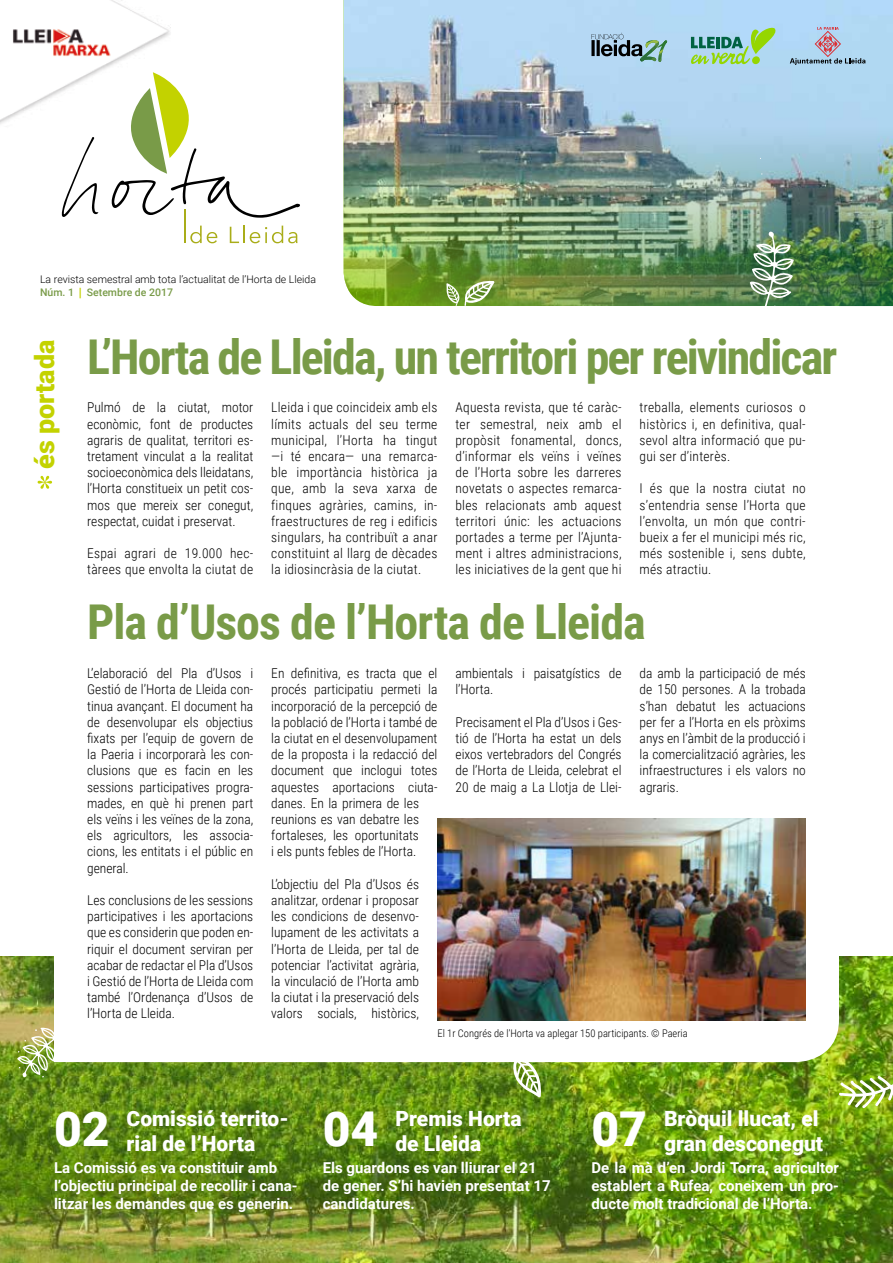
<style>
.page{position:relative;width:893px;height:1263px;background:#fff}
.page>*{position:absolute;margin:0;border:0;box-sizing:border-box;transform-origin:0 0}
.t1{font:700 48px "Roboto Condensed";letter-spacing:-.04em;color:#799b48}
.t2{font:700 48px "Roboto Condensed";letter-spacing:-.02em;color:#799b48}
.t3{font:900 48px "Roboto";color:#fff}
.t4{font:900 26.85px "Roboto";color:#c3d200}
.t5{font:900 21px/25.2px "Roboto";color:#fff}
.t6{font:700 15px/18px "Roboto";color:#fff}
.t7{font:300 13.5px/16.2px "Roboto Condensed";color:#000;text-align:justify}
.t8{font:300 13.5px/16.2px "Roboto Condensed";letter-spacing:.02em;color:#000}
.t9{font:300 10.5px/12.6px "Roboto";color:#000}
.t10{font:300 10.5px "Roboto Condensed";color:#000}
.s1{font-weight:500;color:#799b48}
.s2{font-family:"Helvetica Neue";font-weight:700;color:#c3d200}
</style>
<div class="page">
<img style="left:344px;top:0;width:549px;height:306px">
<img style="left:0;top:957px;width:893px;height:306px">
<svg style="left:54px;top:818px;width:785px;height:244px"></svg>
<img style="left:437px;top:819px;width:369px;height:201px">
<img style="left:750px;top:232px;width:44px;height:74px">
<img style="left:838px;top:1036px;width:55px;height:73px">
<img style="left:17px;top:1026px;width:52px;height:52px">
<svg style="left:509px;top:1058px;width:33px;height:39px"></svg>
<svg style="left:38px;top:476px;width:14px;height:13px"></svg>
<svg style="left:446px;top:278px;width:49px;height:28px"></svg>
<svg style="left:190px;top:226px;width:27px;height:17px"></svg>
<svg style="left:230px;top:226px;width:67px;height:17px"></svg>
<hr style="left:184px;top:210px;width:2px;height:33px;background:#a9ad19">
<svg style="left:62px;top:137px;width:36px;height:80px"></svg>
<svg style="left:112px;top:100px;width:188px;height:118px"></svg>
<img style="left:0;top:0;width:184px;height:137px">
<svg style="left:690px;top:25px;width:89px;height:40px;background:#99cbaf"></svg>
<svg style="left:790px;top:27px;width:75px;height:38px;background:#a9bed7"></svg>
<svg style="left:591px;top:33px;width:77px;height:30px;background:#85a4b1"></svg>
<p class="t9" style="left:40px;top:273px;width:277px">La revista semestral amb tota l’actualitat de l’Horta de Lleida<br><span class="s1">Núm. 1</span> <span class="s2">|</span> <span class="s1">Setembre de 2017</span></p>
<h2 class="t4" style="left:26px;top:469px;width:131px;rotate:-90deg">és portada</h2>
<h1 class="t1" style="left:87px;top:323px;width:752px">L’Horta de Lleida, un territori per reivindicar</h1>
<p class="t7" style="left:271px;top:399px;width:168px">Lleida i que coincideix amb els límits actuals del seu terme municipal, l’Horta ha tingut —i té encara— una remarca&shy;ble importància històrica ja que, amb la seva xarxa de finques agràries, camins, in&shy;fraestructures de reg i edificis singulars, ha contribuït a anar constituint al llarg de dècades la idiosincràsia de la ciutat.</p>
<p class="t7" style="left:455px;top:399px;width:168px">Aquesta revista, que té caràc&shy;ter semestral, neix amb el propòsit fonamental, doncs, d’informar els veïns i veïnes de l’Horta sobre les darreres novetats o aspectes remarca&shy;bles relacionats amb aquest territori únic: les actuacions portades a terme per l’Ajunta&shy;ment i altres administracions, les iniciatives de la gent que hi</p>
<p class="t7" style="left:640px;top:399px;width:168px">treballa, elements curiosos o històrics i, en definitiva, qual&shy;sevol altra informació que pu&shy;gui ser d’interès.</p>
<p class="t7" style="left:87px;top:399px;width:168px">Pulmó de la ciutat, motor econòmic, font de productes agraris de qualitat, territori es&shy;tretament vinculat a la realitat socioeconòmica dels lleidatans, l’Horta constitueix un petit cos&shy;mos que mereix ser conegut, respectat, cuidat i preservat.</p>
<p class="t8" style="left:87px;top:545px;width:168px">Espai agrari de 19.000 hec&shy;tàrees que envolta la ciutat de</p>
<p class="t7" style="left:640px;top:480px;width:168px">I és que la nostra ciutat no s’entendria sense l’Horta que l’envolta, un món que contri&shy;bueix a fer el municipi més ric, més sostenible i, sens dubte, més atractiu.</p>
<h1 class="t2" style="left:87px;top:588px;width:560px">Pla d’Usos de l’Horta de Lleida</h1>
<p class="t7" style="left:87px;top:665px;width:168px">L’elaboració del Pla d’Usos i Gestió de l’Horta de Lleida con&shy;tinua avançant. El document ha de desenvolupar els objectius fixats per l’equip de govern de la Paeria i incorporarà les con&shy;clusions que es facin en les sessions participatives progra&shy;mades, en què hi prenen part els veïns i les veïnes de la zona, els agricultors, les associa&shy;cions, les entitats i el públic en general.</p>
<p class="t7" style="left:87px;top:891px;width:168px">Les conclusions de les sessions participatives i les aportacions que es considerin que poden en&shy;riquir el document serviran per acabar de redactar el Pla d’Usos i Gestió de l’Horta de Lleida com també l’Ordenança d’Usos de l’Horta de Lleida.</p>
<p class="t7" style="left:271px;top:665px;width:168px;text-align:left">En definitiva, es tracta que el procés participatiu permeti la incorporació de la percepció de la població de l’Horta i també de la ciutat en el desenvolupament de la proposta i la redacció del document que inclogui totes aquestes aportacions ciuta&shy;danes. En la primera de les reunions es van debatre les fortaleses, les oportunitats<br>i els punts febles de l’Horta.</p>
<p class="t7" style="left:271px;top:875px;width:149px">L’objectiu del Pla d’Usos és analitzar, ordenar i proposar les condicions de desenvo&shy;lupament de les activitats a l’Horta de Lleida, per tal de potenciar l’activitat agrària, la vinculació de l’Horta amb la ciutat i la preservació dels valors socials, històrics,</p>
<p class="t7" style="left:455px;top:665px;width:168px">ambientals i paisatgístics de l’Horta.</p>
<p class="t7" style="left:455px;top:713px;width:168px">Precisament el Pla d’Usos i Ges&shy;tió de l’Horta ha estat un dels eixos vertebradors del Congrés de l’Horta de Lleida, celebrat el 20 de maig a La Llotja de Llei-</p>
<p class="t7" style="left:640px;top:665px;width:168px">da amb la participació de més de 150 persones. A la trobada s’han debatut les actuacions per fer a l’Horta en els pròxims anys en l’àmbit de la producció i la comercialització agràries, les infraestructures i els valors no agraris.</p>
<p class="t10" style="left:437px;top:1026px;width:252px">El 1r Congrés de l’Horta va aplegar 150 participants. © Paeria</p>
<h3 class="t5" style="left:127px;top:1105px;width:164px">Comissió territo&shy;rial de l’Horta</h3>
<p class="t6" style="left:54px;top:1158px;width:245px">La Comissió es va constituir amb l’objectiu principal de recollir i cana&shy;litzar les demandes que es generin.</p>
<h3 class="t5" style="left:664px;top:1105px;width:161px">Bròquil llucat, el gran desconegut</h3>
<p class="t6" style="left:591px;top:1158px;width:249px;text-align:justify">De la mà d’en Jordi Torra, agricultor establert a Rufea, coneixem un pro&shy;ducte molt tradicional de l’Horta.</p>
<h3 class="t5" style="left:395px;top:1105px;width:128px">Premis Horta de Lleida</h3>
<p class="t6" style="left:323px;top:1158px;width:229px">Els guardons es van lliurar el 21 de gener. S’hi havien presentat 17 candidatures.</p>
<h1 class="t3" style="left:54px;top:1095px;width:57px">02</h1>
<h1 class="t3" style="left:323px;top:1095px;width:57px">04</h1>
<h1 class="t3" style="left:591px;top:1095px;width:57px">07</h1>
</div>
